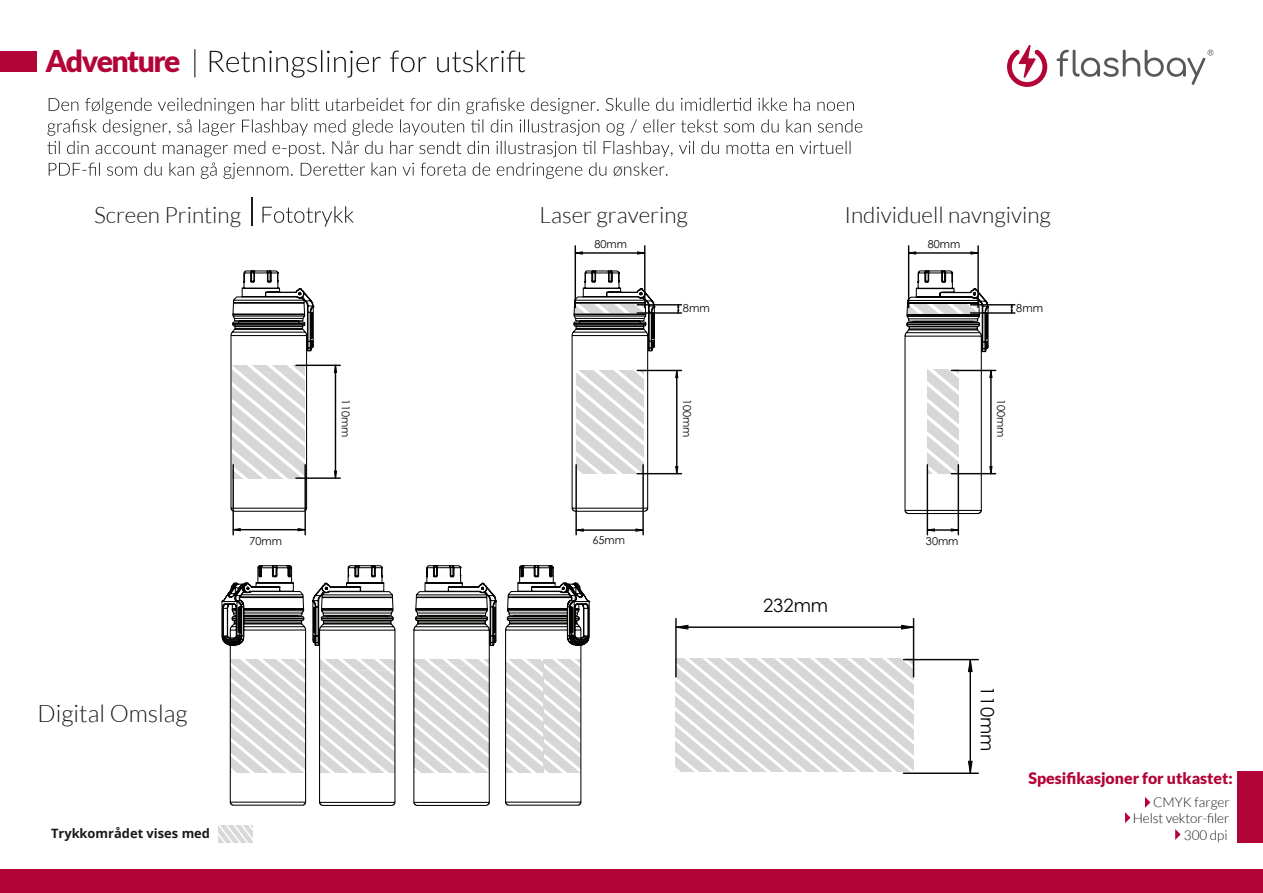
<style>
.page{position:relative;width:1263px;height:893px;background:#fff}
.page>*{position:absolute;margin:0;border:0;box-sizing:border-box;transform-origin:0 0}
.t1{font:900 30px "Lato";letter-spacing:-.055em;color:#b30437}
.t2{font:300 24px "Lato";color:#1a1a18}
.t3{font:300 22.5px "Lato";color:#1a1a18}
.t4{font:18.45px "Century Gothic";color:#040605}
.t5{font:900 15.9px "Lato";color:#b30437}
.t6{font:300 13.5px/16.4px "Lato";color:#1a1a18;text-align:right}
.t7{font:700 12.9px "Open Sans";color:#1a1a18}
.t8{font:11.1px "Century Gothic";color:#040605}
.t9{font:10.95px "Century Gothic";color:#040605}
</style>
<div class="page">
<svg style="left:218px;top:825px;width:35px;height:17px"></svg>
<div style="left:1px;top:869px;width:1262px;height:24px;background:#b30437"></div>
<svg style="left:1007px;top:44px;width:40px;height:43px"></svg>
<svg style="left:1057px;top:50px;width:156px;height:35px"></svg>
<div style="left:0;top:51px;width:37px;height:21px;background:#b30437"></div>
<svg style="left:47px;top:98px;width:815px;height:81px"></svg>
<div style="left:1238px;top:771px;width:25px;height:71px;background:#b30437"></div>
<svg style="left:1145px;top:797px;width:5px;height:11px"></svg>
<svg style="left:1125px;top:812px;width:6px;height:11px"></svg>
<svg style="left:1175px;top:829px;width:6px;height:11px"></svg>
<svg style="left:194px;top:49px;width:331px;height:29px"></svg>
<svg style="left:262px;top:206px;width:92px;height:21px"></svg>
<svg style="left:252px;top:198px;width:1px;height:28px"></svg>
<svg style="left:571px;top:269px;width:85px;height:243px"></svg>
<hr style="left:642px;top:465px;width:2px;height:70px;background:#040605">
<hr style="left:575px;top:465px;width:2px;height:70px;background:#040605">
<hr style="left:576px;top:529px;width:67px;height:2px;background:#040605">
<svg style="left:575px;top:528px;width:9px;height:4px"></svg>
<svg style="left:635px;top:528px;width:9px;height:4px"></svg>
<hr style="left:644px;top:246px;width:2px;height:61px;background:#040605">
<hr style="left:575px;top:246px;width:1px;height:61px;background:#040605">
<hr style="left:575px;top:252px;width:70px;height:2px;background:#040605">
<hr style="left:676px;top:370px;width:1px;height:104px;background:#040605">
<hr style="left:637px;top:370px;width:45px;height:1px;background:#040605">
<hr style="left:637px;top:473px;width:45px;height:1px;background:#040605">
<svg style="left:675px;top:371px;width:4px;height:7px"></svg>
<svg style="left:675px;top:466px;width:4px;height:7px"></svg>
<hr style="left:637px;top:304px;width:45px;height:1px;background:#040605">
<hr style="left:637px;top:312px;width:45px;height:2px;background:#040605">
<svg style="left:230px;top:270px;width:85px;height:242px"></svg>
<hr style="left:304px;top:465px;width:2px;height:70px;background:#040605">
<hr style="left:232px;top:465px;width:2px;height:70px;background:#040605">
<hr style="left:233px;top:529px;width:72px;height:1px;background:#040605">
<svg style="left:232px;top:528px;width:9px;height:3px"></svg>
<svg style="left:297px;top:528px;width:9px;height:3px"></svg>
<hr style="left:335px;top:365px;width:1px;height:113px;background:#040605">
<hr style="left:296px;top:365px;width:44px;height:1px;background:#040605">
<hr style="left:296px;top:477px;width:44px;height:2px;background:#040605">
<svg style="left:334px;top:366px;width:3px;height:7px"></svg>
<svg style="left:334px;top:470px;width:3px;height:9px"></svg>
<hr style="left:951px;top:370px;width:45px;height:1px;background:#040605">
<hr style="left:951px;top:473px;width:45px;height:1px;background:#040605">
<svg style="left:904px;top:269px;width:89px;height:246px"></svg>
<hr style="left:977px;top:246px;width:2px;height:61px;background:#040605">
<hr style="left:908px;top:246px;width:1px;height:61px;background:#040605">
<hr style="left:909px;top:252px;width:69px;height:2px;background:#040605">
<svg style="left:970px;top:251px;width:9px;height:4px"></svg>
<hr style="left:971px;top:304px;width:44px;height:1px;background:#040605">
<hr style="left:971px;top:312px;width:44px;height:2px;background:#040605">
<hr style="left:927px;top:529px;width:31px;height:2px;background:#040605">
<hr style="left:958px;top:465px;width:1px;height:70px;background:#040605">
<hr style="left:927px;top:465px;width:1px;height:70px;background:#040605">
<svg style="left:675px;top:659px;width:239px;height:113px"></svg>
<hr style="left:675px;top:618px;width:2px;height:59px;background:#040605">
<hr style="left:913px;top:618px;width:1px;height:59px;background:#040605">
<hr style="left:676px;top:626px;width:238px;height:2px;background:#040605">
<svg style="left:901px;top:624px;width:12px;height:6px"></svg>
<svg style="left:675px;top:624px;width:14px;height:6px"></svg>
<hr style="left:970px;top:659px;width:1px;height:114px;background:#040605">
<hr style="left:904px;top:659px;width:74px;height:1px;background:#040605">
<hr style="left:904px;top:772px;width:74px;height:2px;background:#040605">
<svg style="left:968px;top:660px;width:5px;height:12px"></svg>
<svg style="left:968px;top:760px;width:5px;height:13px"></svg>
<svg style="left:221px;top:565px;width:175px;height:241px"></svg>
<svg style="left:413px;top:565px;width:84px;height:241px"></svg>
<svg style="left:505px;top:565px;width:86px;height:241px"></svg>
<h1 class="t1" style="left:45px;top:43px;width:137px">Adventure</h1>
<p class="t3" style="left:94px;top:203px;width:149px">Screen Printing</p>
<p class="t3" style="left:540px;top:203px;width:150px">Laser gravering</p>
<p class="t3" style="left:844px;top:203px;width:208px">Individuell navngiving</p>
<p class="t9" style="left:249px;top:533px;width:34px">70mm</p>
<p class="t2" style="left:38px;top:700px;width:151px">Digital Omslag</p>
<p class="t7" style="left:51px;top:824px;width:161px">Trykkområdet vises med</p>
<p class="t9" style="left:594px;top:237px;width:34px">80mm</p>
<p class="t8" style="left:683px;top:300px;width:28px">8mm</p>
<p class="t9" style="left:928px;top:237px;width:34px">80mm</p>
<p class="t8" style="left:1016px;top:300px;width:28px">8mm</p>
<p class="t9" style="left:353px;top:399px;width:40px;rotate:90deg">110mm</p>
<p class="t9" style="left:1009px;top:399px;width:40px;rotate:90deg">100mm</p>
<p class="t9" style="left:695px;top:399px;width:40px;rotate:90deg">100mm</p>
<p class="t9" style="left:592px;top:533px;width:34px">65mm</p>
<p class="t4" style="left:763px;top:593px;width:67px">232mm</p>
<p class="t9" style="left:926px;top:534px;width:34px">30mm</p>
<p class="t4" style="left:1001px;top:686px;width:67px;rotate:90deg">110mm</p>
<p class="t5" style="left:1028px;top:769px;width:206px">Spesifikasjoner for utkastet:</p>
<p class="t6" style="left:1133px;top:794px;width:99px">CMYK farger<br>Helst vektor-filer<br>300 dpi</p>
</div>
